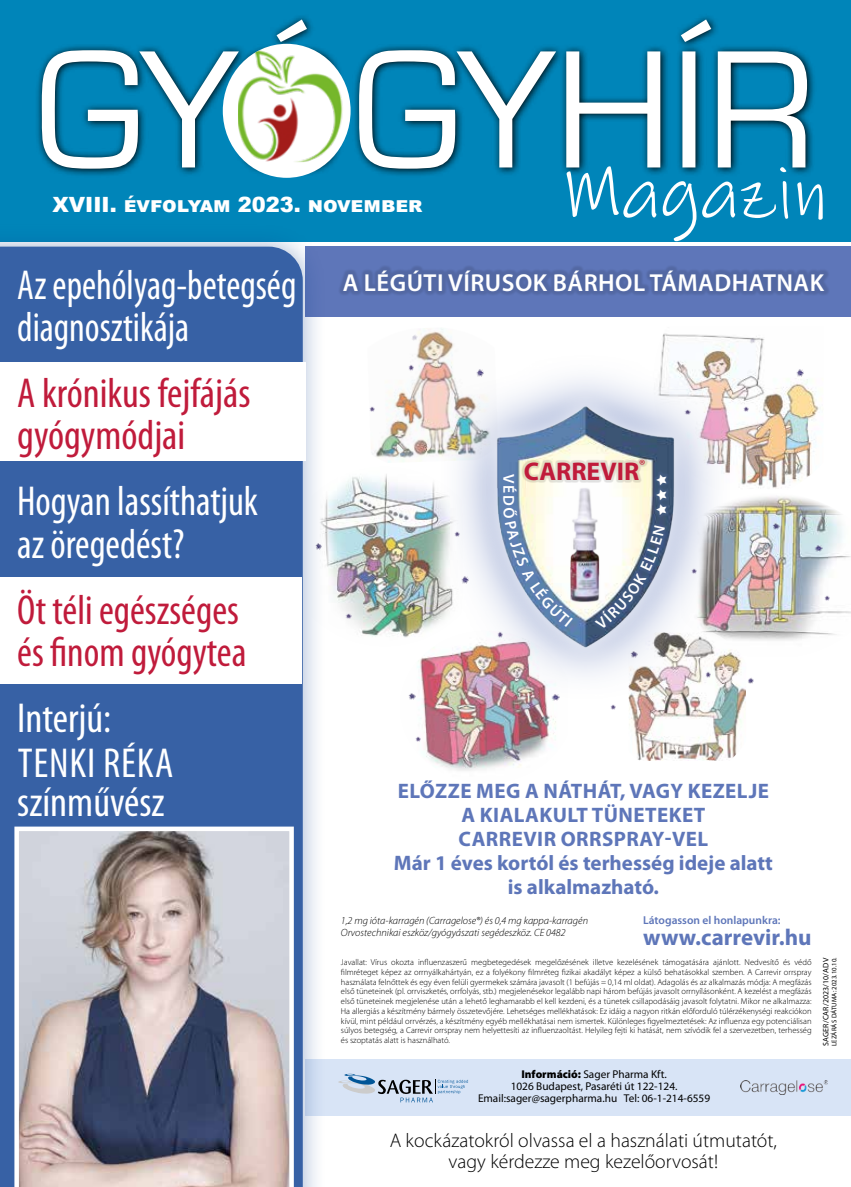
<style>
.page{position:relative;width:851px;height:1187px;background:#fff}
.page>*{position:absolute;margin:0;border:0;box-sizing:border-box;transform-origin:0 0}
.t1{font:174px "Eurostile T";letter-spacing:-.01em;color:#fff}
.t2{font:73.5px "Ink Free";color:#fff}
.t3{font:condensed 42px/42px "Myriad Pro";color:#c01b3b}
.t4{font:condensed 42px/42px "Myriad Pro";color:#fff;scale:.92 1}
.t5{font:condensed 42px/42px "Myriad Pro";color:#fff;scale:.95 1}
.t6{font:condensed 42px/45px "Myriad Pro";letter-spacing:.02em;color:#fff}
.t7{font:condensed 42px "Myriad Pro";color:#fff}
.t8{font:700 25.65px "Myriad Pro";color:#c01b3b}
.t9{font:600 24.6px "Myriad Pro";letter-spacing:.02em;color:#fff}
.t10{font:700 22.95px "Myriad Pro";color:#5e76b9}
.t11{font:700 21px/24px "Myriad Pro";letter-spacing:.02em;color:#5e76b9;text-align:center}
.t12{font:900 21px "Arial";color:#fff}
.t13{font:300 19.8px/20.9px "Myriad Pro";color:#000;text-align:center}
.t14{font:900 19.5px "Myriad Pro";letter-spacing:.17em;color:#fff}
.t15{font:600 15.75px "Myriad Pro";color:#fff}
.t16{font:600 11.55px "Myriad Pro";color:#5e76b9}
.t17{font:11.25px/12.3px "Myriad Pro";color:#000;text-align:center}
.t18{font:italic 300 10.5px/12px "Myriad Pro";color:#000}
.t19{font:300 8.55px/9.8px "Myriad Pro";color:#000;text-align:justify}
.t20{font:7.95px "Myriad Pro";letter-spacing:.03em;color:#000}
.t21{font:6.75px "Myriad Pro";letter-spacing:.015em;color:#000}
.s1{font-weight:900}
</style>
<div class="page">
<div style="left:0;top:0;width:850px;height:241px;background:#0085b9"></div>
<svg style="left:37px;top:16px;width:778px;height:162px"></svg>
<div style="left:223px;top:44px;width:127px;height:134px;background:#fff;border-radius:50%"></div>
<img style="left:238px;top:49px;width:112px;height:113px">
<div style="left:305px;top:1059px;width:545px;height:56px;background:#d8e4f6"></div>
<svg style="left:338px;top:1073px;width:130px;height:29px"></svg>
<img style="left:740px;top:1080px;width:87px;height:14px">
<div style="left:305px;top:246px;width:545px;height:70px;background:#5e76b9"></div>
<div style="left:337px;top:265px;width:492px;height:32px;background:#000;opacity:.12"></div>
<img style="left:729px;top:496px;width:121px;height:145px">
<img style="left:370px;top:328px;width:84px;height:135px">
<img style="left:661px;top:333px;width:158px;height:155px">
<img style="left:628px;top:632px;width:117px;height:128px">
<img style="left:408px;top:656px;width:150px;height:115px">
<img style="left:326px;top:474px;width:114px;height:164px">
<img style="left:440px;top:355px;width:289px;height:344px">
<img style="left:449px;top:376px;width:272px;height:300px">
<div style="left:591px;top:471px;width:78px;height:159px;background:#5e76b9;opacity:.16"></div>
<svg style="left:409px;top:693px;width:6px;height:6px"></svg>
<svg style="left:630px;top:650px;width:7px;height:7px"></svg>
<svg style="left:772px;top:522px;width:7px;height:7px"></svg>
<svg style="left:476px;top:368px;width:8px;height:8px"></svg>
<svg style="left:461px;top:575px;width:7px;height:8px"></svg>
<svg style="left:551px;top:693px;width:8px;height:7px"></svg>
<svg style="left:748px;top:677px;width:5px;height:6px"></svg>
<svg style="left:796px;top:368px;width:7px;height:8px"></svg>
<svg style="left:814px;top:544px;width:8px;height:8px"></svg>
<svg style="left:369px;top:406px;width:5px;height:5px"></svg>
<svg style="left:346px;top:613px;width:5px;height:5px"></svg>
<svg style="left:415px;top:736px;width:5px;height:5px"></svg>
<svg style="left:610px;top:704px;width:6px;height:5px"></svg>
<svg style="left:684px;top:409px;width:6px;height:5px"></svg>
<svg style="left:691px;top:568px;width:5px;height:5px"></svg>
<svg style="left:408px;top:365px;width:6px;height:5px"></svg>
<svg style="left:454px;top:531px;width:6px;height:5px"></svg>
<svg style="left:705px;top:671px;width:5px;height:6px"></svg>
<svg style="left:743px;top:406px;width:5px;height:5px"></svg>
<svg style="left:824px;top:595px;width:5px;height:5px"></svg>
<div style="left:0;top:223px;width:326px;height:963px;background:#0f4291;opacity:.4"></div>
<div style="left:0;top:246px;width:303px;height:940px;background:#3761a5"></div>
<svg style="left:14px;top:826px;width:280px;height:360px;background:#aba6ad"></svg>
<div style="left:0;top:362px;width:305px;height:99px;background:#fff"></div>
<div style="left:0;top:577px;width:301px;height:106px;background:#fff"></div>
<svg style="left:497px;top:416px;width:169px;height:221px"></svg>
<h1 class="t1" style="left:35px;top:17px;width:781px">GYÓ GYHÍR</h1>
<h3 class="t14" style="left:60px;top:198px;width:180px">2021. OKTÓBER</h3>
<h2 class="t2" style="left:561px;top:146px;width:267px">Magazin</h2>
<h3 class="t12" style="left:52px;top:190px;width:366px">XVIII. évfolyam 2023. november</h3>
<h3 class="t4" style="left:17px;top:264px;width:305px">Az epehólyag-betegség diagnosztikája</h3>
<h3 class="t3" style="left:17px;top:372px;width:235px">A krónikus fejfájás gyógymódjai</h3>
<h3 class="t5" style="left:17px;top:480px;width:255px">Hogyan lassíthatjuk az öregedést?</h3>
<h3 class="t3" style="left:17px;top:588px;width:231px">Öt téli egészséges és finom gyógytea</h3>
<h3 class="t6" style="left:17px;top:694px;width:157px">Interjú:<br>TENKI RÉKA</h3>
<h3 class="t7" style="left:17px;top:776px;width:149px">színművész</h3>
<h3 class="t9" style="left:342px;top:267px;width:483px">A LÉGÚTI VÍRUSOK BÁRHOL TÁMADHATNAK</h3>
<h3 class="t15" style="left:518px;top:474px;width:33px;rotate:90deg">VÉD</h3>
<h3 class="t8" style="left:523px;top:454px;width:123px">CARREVIR<sup>®</sup></h3>
<h3 class="t11" style="left:394px;top:778px;width:380px">ELŐZZE MEG A NÁTHÁT, VAGY KEZELJE<br>A KIALAKULT TÜNETEKET<br>CARREVIR ORRSPRAY-VEL<br>Már 1 éves kortól és terhesség ideje alatt is alkalmazható.</h3>
<p class="t18" style="left:341px;top:913px;width:249px">1,2 mg ióta-karragén (Carragelose®) és 0,4 mg kappa-karragén<br>Orvostechnikai eszköz/gyógyászati segédeszköz. CE 0482</p>
<p class="t19" style="left:341px;top:957px;width:472px">Javallat: Vírus okozta influenzaszerű megbetegedések megelőzésének illetve kezelésének támogatására ajánlott. Nedvesítő és védő filmréteget képez az orrnyálkahártyán, ez a folyékony filmréteg fizikai akadályt képez a külső behatásokkal szemben. A Carrevir orrspray használata felnőttek és egy éven felüli gyermekek számára javasolt (1 befújás = 0,14 ml oldat). Adagolás és az alkalmazás módja: A megfázás első tüneteinek (pl. orrviszketés, orrfolyás, stb.) megjelenésekor legalább napi három befújás javasolt orrnyílásonként. A kezelést a megfázás első tüneteinek megjelenése után a lehető leghamarabb el kell kezdeni, és a tünetek csillapodásáig javasolt folytatni. Mikor ne alkalmazza:<br>Ha allergiás a készítmény bármely összetevőjére. Lehetséges mellékhatások: Ez idáig a nagyon ritkán előforduló túlérzékenységi reakciókon kívül, mint például orrvérzés, a készítmény egyéb mellékhatásai nem ismertek. Különleges figyelmeztetések: Az influenza egy potenciálisan súlyos betegség, a Carrevir orrspray nem helyettesíti az influenzaoltást. Helyileg fejti ki hatását, nem szívódik fel a szervezetben, terhesség és szoptatás alatt is használható.</p>
<h3 class="t16" style="left:643px;top:912px;width:139px">Látogasson el honlapunkra:</h3>
<h3 class="t10" style="left:643px;top:921px;width:170px">www.carrevir.hu</h3>
<h3 class="t17" style="left:478px;top:1067px;width:234px"><span class="s1">Információ:</span> Sager Pharma Kft.<br>1026 Budapest, Pasaréti út 122-124.<br>Email:sager@sagerpharma.hu Tel: 06-1-214-6559</h3>
<h3 class="t13" style="left:389px;top:1129px;width:389px">A kockázatokról olvassa el a használati útmutatót, vagy kérdezze meg kezelőorvosát!</h3>
<p class="t20" style="left:820px;top:1046px;width:90px;rotate:-90deg">SAGER/CAR/2023/10/ADV</p>
<p class="t21" style="left:830px;top:1046px;width:90px;rotate:-90deg">LEZÁRÁS DÁTUMA: 2023.10.10.</p>
</div>
